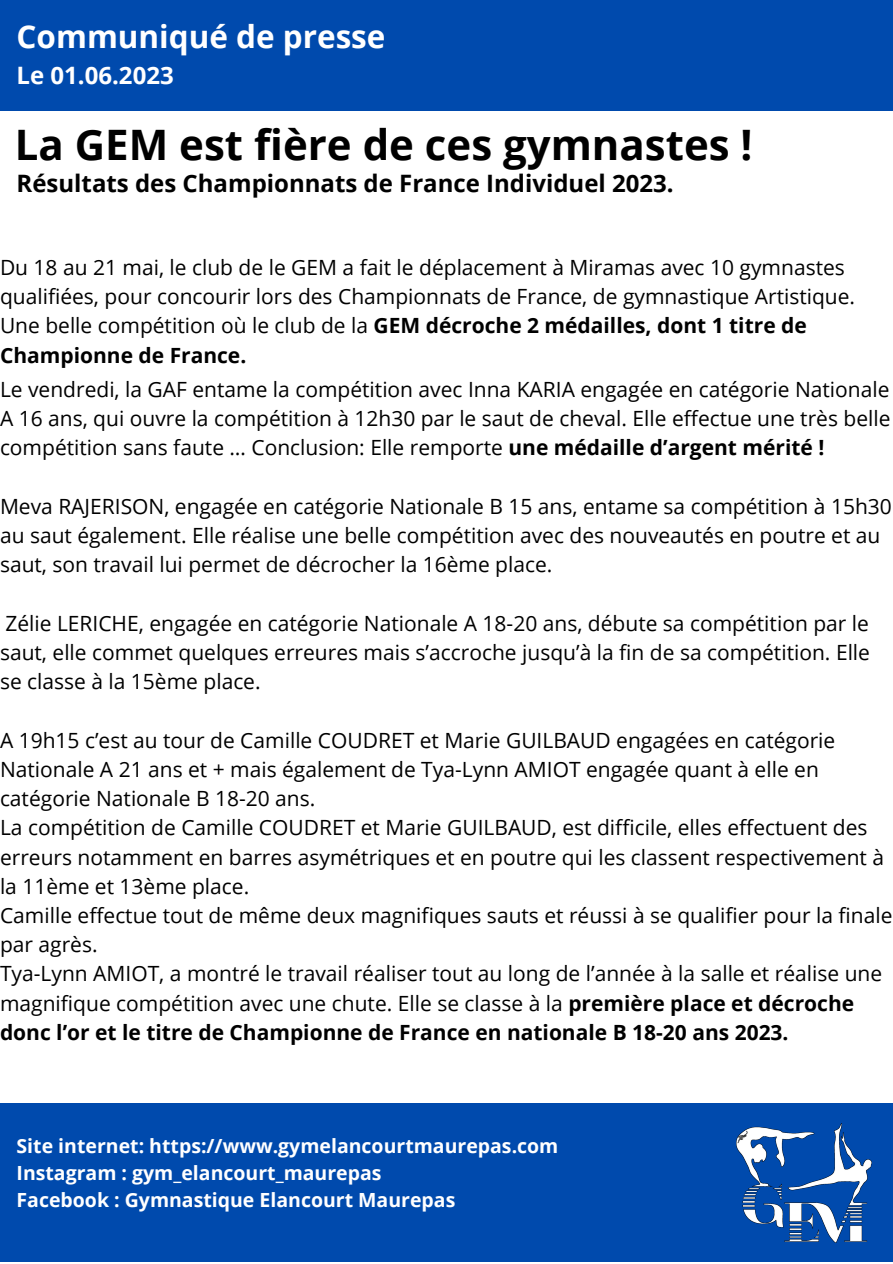
<style>
.page{position:relative;width:893px;height:1264px;background:#fff}
.page>*{position:absolute;margin:0;border:0;box-sizing:border-box;transform-origin:0 0}
.t1{font:700 42px "Open Sans";color:#000}
.t2{font:700 31.5px "Open Sans";color:#fff}
.t3{font:700 24px "Open Sans";color:#000}
.t4{font:700 24px "Open Sans";color:#fff}
.t5{font:21px/29.2px "Open Sans";color:#000}
.t6{font:700 19.5px "Open Sans";color:#fff}
.s1{font-weight:700}
</style>
<div class="page">
<div style="left:0;top:1103px;width:892px;height:159px;background:#004aad"></div>
<div style="left:0;top:0;width:892px;height:111px;background:#004aad"></div>
<img style="left:736px;top:1123px;width:135px;height:119px">
<p class="t2" style="left:17px;top:14px;width:370px">Communiqué de presse</p>
<p class="t4" style="left:17px;top:58px;width:159px">Le 01.06.2023</p>
<p class="t1" style="left:15px;top:115px;width:739px">La GEM est fière de ces gymnastes !</p>
<p class="t3" style="left:17px;top:166px;width:658px">Résultats des Championnats de France Individuel 2023.</p>
<p class="t5" style="left:0;top:252px;width:856px">Du 18 au 21 mai, le club de le GEM a fait le déplacement à Miramas avec 10 gymnastes qualifiées, pour concourir lors des Championnats de France, de gymnastique Artistique.<br>Une belle compétition où le club de la <span class="s1">GEM décroche 2 médailles, dont 1 titre de Championne de France.</span></p>
<p class="t5" style="left:0;top:374px;width:891px;text-align:justify">Le vendredi, la GAF entame la compétition avec Inna KARIA engagée en catégorie Nationale A 16 ans, qui ouvre la compétition à 12h30 par le saut de cheval. Elle effectue une très belle compétition sans faute … Conclusion: Elle remporte <span class="s1">une médaille d’argent mérité !</span></p>
<p class="t5" style="left:0;top:491px;width:893px">Meva RAJERISON, engagée en catégorie Nationale B 15 ans, entame sa compétition à 15h30 au saut également. Elle réalise une belle compétition avec des nouveautés en poutre et au saut, son travail lui permet de décrocher la 16ème place.</p>
<p class="t5" style="left:0;top:608px;width:871px;text-align:justify">Zélie LERICHE, engagée en catégorie Nationale A 18-20 ans, débute sa compétition par le saut, elle commet quelques erreures mais s’accroche jusqu’à la fin de sa compétition. Elle se classe à la 15ème place.</p>
<p class="t5" style="left:0;top:724px;width:836px">A 19h15 c’est au tour de Camille COUDRET et Marie GUILBAUD engagées en catégorie<br>Nationale A 21 ans et + mais également de Tya-Lynn AMIOT engagée quant à elle en catégorie Nationale B 18-20 ans.</p>
<p class="t5" style="left:0;top:812px;width:885px">La compétition de Camille COUDRET et Marie GUILBAUD, est difficile, elles effectuent des erreurs notamment en barres asymétriques et en poutre qui les classent respectivement à la 11ème et 13ème place.</p>
<p class="t5" style="left:0;top:900px;width:893px">Camille effectue tout de même deux magnifiques sauts et réussi à se qualifier pour la finale par agrès.</p>
<p class="t5" style="left:0;top:958px;width:883px">Tya-Lynn AMIOT, a montré le travail réaliser tout au long de l’année à la salle et réalise une magnifique compétition avec une chute. Elle se classe à la <span class="s1">première place et décroche donc l’or et le titre de Championne de France en nationale B 18-20 ans 2023.</span></p>
<p class="t6" style="left:17px;top:1131px;width:543px">Site internet: https://www.gymelancourtmaurepas.com</p>
<p class="t6" style="left:17px;top:1158px;width:366px">Instagram : gym_elancourt_maurepas</p>
<p class="t6" style="left:17px;top:1185px;width:440px">Facebook : Gymnastique Elancourt Maurepas</p>
</div>
